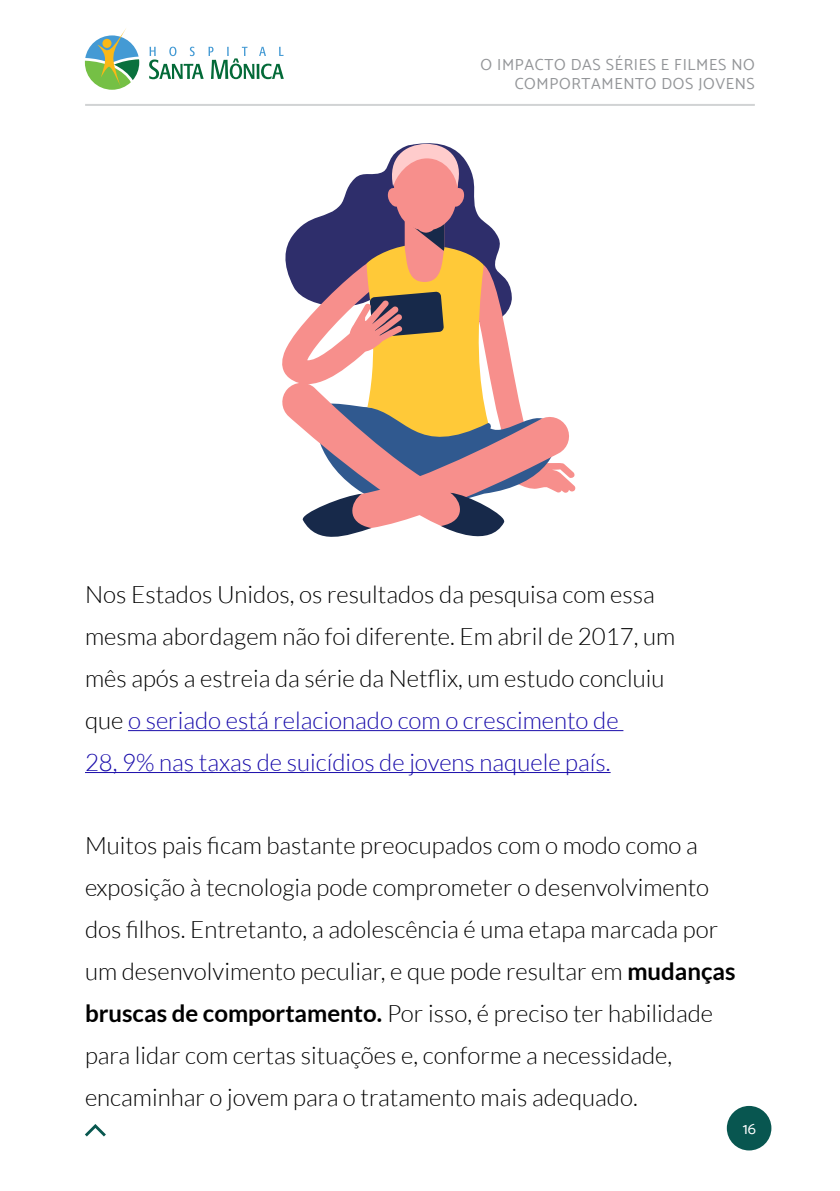
<style>
.page{position:relative;width:840px;height:1191px;background:#fff}
.page>*{position:absolute;margin:0;border:0;box-sizing:border-box;transform-origin:0 0}
.t1{font:300 24px/42px "Lato";color:#000}
.t2{font:16px/19.2px "Catamaran";letter-spacing:.04em;color:#939598;text-align:right}
.t3{font:16px "Catamaran";color:#fff}
.s1{color:#1a0dab}
.s2{font-weight:700}
</style>
<div class="page">
<div style="left:726px;top:1106px;width:45px;height:44px;background:#085650;border-radius:50%"></div>
<hr style="left:85px;top:104px;width:669px;height:2px;background:#d1d3d4">
<svg style="left:85px;top:1124px;width:21px;height:13px"></svg>
<svg style="left:85px;top:28px;width:54px;height:62px"></svg>
<svg style="left:149px;top:47px;width:134px;height:32px"></svg>
<hr style="left:128px;top:730px;width:495px;height:1px;background:#1a0dab">
<hr style="left:85px;top:772px;width:525px;height:1px;background:#1a0dab">
<svg style="left:282px;top:143px;width:293px;height:394px"></svg>
<p class="t2" style="left:480px;top:55px;width:275px">O IMPACTO DAS SÉRIES E FILMES NO<br>COMPORTAMENTO DOS JOVENS</p>
<p class="t1" style="left:85px;top:573px;width:591px">Nos Estados Unidos, os resultados da pesquisa com essa mesma abordagem não foi diferente. Em abril de 2017, um mês após a estreia da série da Netflix, um estudo concluiu que <span class="s1">o seriado está relacionado com o crescimento de<br>28, 9% nas taxas de suicídios de jovens naquele país.</span></p>
<p class="t1" style="left:85px;top:825px;width:651px">Muitos pais ficam bastante preocupados com o modo como a exposição à tecnologia pode comprometer o desenvolvimento dos filhos. Entretanto, a adolescência é uma etapa marcada por um desenvolvimento peculiar, e que pode resultar em <span class="s2">mudanças bruscas de comportamento.</span> Por isso, é preciso ter habilidade para lidar com certas situações e, conforme a necessidade, encaminhar o jovem para o tratamento mais adequado.</p>
<p class="t3" style="left:742px;top:1118px;width:15px">16</p>
</div>
